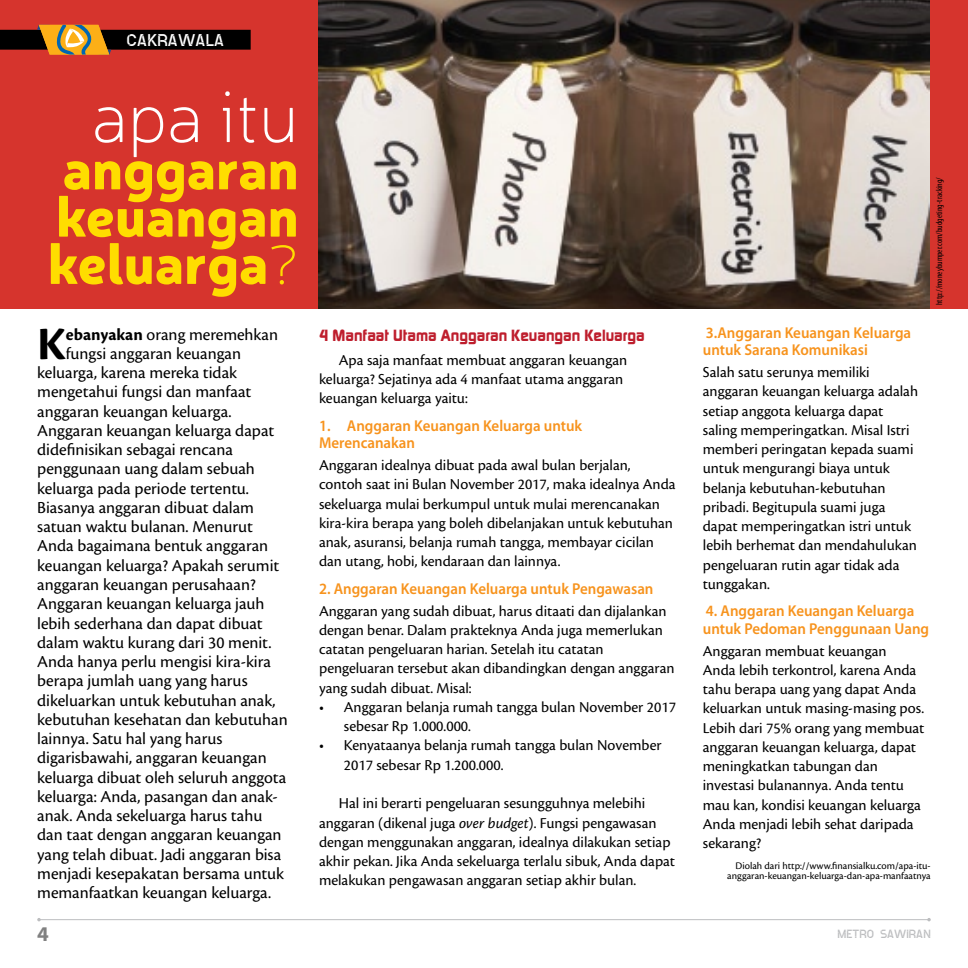
<style>
.page{position:relative;width:968px;height:968px;background:#fff}
.page>*{position:absolute;margin:0;border:0;box-sizing:border-box;transform-origin:0 0}
.Judul{font:100 71.75px "Neris";color:#fff}
.Judul-2{font:900 56px/47.2px "Neris";color:#fd0;text-align:justify}
.paragraf_awal{font:700 48.12px "Cronos Pro";color:#000}
.paragraf_awal-2{font:17.5px "Cronos Pro";color:#000}
.t1{font:17.5px "ideoma SPRAY";color:#fff}
.Paragraf_non{font:15.75px/19.2px "Cronos Pro";color:#000}
.paragraf_isi{font:15.75px/19.2px "Cronos Pro";color:#000}
.sub_judul{font:600 15.75px/17.5px "Myriad Pro";color:#f7931d;scale:.95 1}
.point{font:15.75px/19.2px "Cronos Pro";color:#000}
.t2{font:700 15.75px "Danley";color:#be1e2d}
.t3{font:12.25px "ideoma SPRAY";color:#bcbdbf}
.Paragraf_sumber{font:10.5px/10.5px "Cronos Pro";color:#000;text-align:right}
.Foto_source{font:condensed 8.75px "Myriad Pro";color:#000}
.s1{font-weight:100}
.s2{font-weight:700}
.s3{font-style:italic}
</style>
<div class="page">
<div style="left:637px;top:0;width:330px;height:309px;background:#d6342d"></div>
<div style="left:0;top:0;width:318px;height:309px;background:#d6342d"></div>
<img style="left:318px;top:0;width:611px;height:309px">
<svg style="left:0;top:25px;width:251px;height:30px"></svg>
<svg style="left:967px;top:30px;width:1px;height:20px"></svg>
<hr style="left:39px;top:919px;width:889px;height:1px;background:#bcbdbf">
<p class="t1" style="left:126px;top:29px;width:99px">CAKRAWALA</p>
<p class="Judul" style="left:92px;top:73px;width:208px">apa itu</p>
<p class="Judul-2" style="left:48px;top:142px;width:252px">anggaran keuangan keluarga<span class="s1">?</span></p>
<p class="paragraf_awal" style="left:37px;top:316px;width:30px">K</p>
<p class="paragraf_awal-2" style="left:66px;top:324px;width:214px"><span class="s2">ebanyakan</span> orang meremehkan</p>
<p class="paragraf_awal-2" style="left:66px;top:343px;width:177px">fungsi anggaran keuangan</p>
<p class="paragraf_awal-2" style="left:37px;top:362px;width:201px">keluarga, karena mereka tidak</p>
<p class="paragraf_awal-2" style="left:37px;top:382px;width:215px">mengetahui fungsi dan manfaat</p>
<p class="paragraf_awal-2" style="left:37px;top:401px;width:196px">anggaran keuangan keluarga.</p>
<p class="paragraf_awal-2" style="left:37px;top:420px;width:238px">Anggaran keuangan keluarga dapat</p>
<p class="paragraf_awal-2" style="left:37px;top:439px;width:197px">didefinisikan sebagai rencana</p>
<p class="paragraf_awal-2" style="left:37px;top:459px;width:219px">penggunaan uang dalam sebuah</p>
<p class="paragraf_awal-2" style="left:37px;top:478px;width:213px">keluarga pada periode tertentu.</p>
<p class="paragraf_awal-2" style="left:37px;top:497px;width:218px">Biasanya anggaran dibuat dalam</p>
<p class="paragraf_awal-2" style="left:37px;top:516px;width:217px">satuan waktu bulanan. Menurut</p>
<p class="paragraf_awal-2" style="left:37px;top:536px;width:232px">Anda bagaimana bentuk anggaran</p>
<p class="paragraf_awal-2" style="left:37px;top:555px;width:244px">keuangan keluarga? Apakah serumit</p>
<p class="paragraf_awal-2" style="left:37px;top:574px;width:220px">anggaran keuangan perusahaan?</p>
<p class="paragraf_awal-2" style="left:37px;top:593px;width:229px">Anggaran keuangan keluarga jauh</p>
<p class="paragraf_awal-2" style="left:37px;top:613px;width:227px">lebih sederhana dan dapat dibuat</p>
<p class="paragraf_awal-2" style="left:37px;top:632px;width:236px">dalam waktu kurang dari 30 menit.</p>
<p class="paragraf_awal-2" style="left:37px;top:651px;width:235px">Anda hanya perlu mengisi kira-kira</p>
<p class="paragraf_awal-2" style="left:37px;top:670px;width:212px">berapa jumlah uang yang harus</p>
<p class="paragraf_awal-2" style="left:37px;top:690px;width:240px">dikeluarkan untuk kebutuhan anak,</p>
<p class="paragraf_awal-2" style="left:37px;top:709px;width:252px">kebutuhan kesehatan dan kebutuhan</p>
<p class="paragraf_awal-2" style="left:37px;top:728px;width:187px">lainnya. Satu hal yang harus</p>
<p class="paragraf_awal-2" style="left:37px;top:747px;width:231px">digarisbawahi, anggaran keuangan</p>
<p class="paragraf_awal-2" style="left:37px;top:767px;width:251px">keluarga dibuat oleh seluruh anggota</p>
<p class="paragraf_awal-2" style="left:37px;top:786px;width:242px">keluarga: Anda, pasangan dan anak-</p>
<p class="paragraf_awal-2" style="left:37px;top:805px;width:227px">anak. Anda sekeluarga harus tahu</p>
<p class="paragraf_awal-2" style="left:37px;top:824px;width:246px">dan taat dengan anggaran keuangan</p>
<p class="paragraf_awal-2" style="left:37px;top:844px;width:245px">yang telah dibuat. Jadi anggaran bisa</p>
<p class="paragraf_awal-2" style="left:37px;top:863px;width:248px">menjadi kesepakatan bersama untuk</p>
<p class="paragraf_awal-2" style="left:37px;top:882px;width:235px">memanfaatkan keuangan keluarga.</p>
<p class="t2" style="left:319px;top:325px;width:327px">4 Manfaat Utama Anggaran Keuangan Keluarga</p>
<p class="paragraf_isi" style="left:319px;top:350px;width:310px;text-indent:20px">Apa saja manfaat membuat anggaran keuangan keluarga? Sejatinya ada 4 manfaat utama anggaran keuangan keluarga yaitu:</p>
<p class="sub_judul" style="left:319px;top:416px;width:278px">1. Anggaran Keuangan Keluarga untuk<br>Merencanakan</p>
<p class="Paragraf_non" style="left:319px;top:455px;width:358px">Anggaran idealnya dibuat pada awal bulan berjalan, contoh saat ini Bulan November 2017, maka idealnya Anda sekeluarga mulai berkumpul untuk mulai merencanakan kira-kira berapa yang boleh dibelanjakan untuk kebutuhan anak, asuransi, belanja rumah tangga, membayar cicilan dan utang, hobi, kendaraan dan lainnya.</p>
<p class="sub_judul" style="left:319px;top:579px;width:353px">2. Anggaran Keuangan Keluarga untuk Pengawasan</p>
<p class="Paragraf_non" style="left:319px;top:601px;width:357px">Anggaran yang sudah dibuat, harus ditaati dan dijalankan dengan benar. Dalam prakteknya Anda juga memerlukan catatan pengeluaran harian. Setelah itu catatan pengeluaran tersebut akan dibandingkan dengan anggaran yang sudah dibuat. Misal:</p>
<p class="point" style="left:344px;top:697px;width:333px;text-indent:-25px">• Anggaran belanja rumah tangga bulan November 2017 sebesar Rp 1.000.000.</p>
<p class="point" style="left:344px;top:735px;width:319px;text-indent:-25px">• Kenyataanya belanja rumah tangga bulan November<br>2017 sebesar Rp 1.200.000.</p>
<p class="paragraf_isi" style="left:319px;top:793px;width:357px;text-indent:20px">Hal ini berarti pengeluaran sesungguhnya melebihi anggaran (dikenal juga <span class="s3">over budget</span>). Fungsi pengawasan dengan menggunakan anggaran, idealnya dilakukan setiap akhir pekan. Jika Anda sekeluarga terlalu sibuk, Anda dapat melakukan pengawasan anggaran setiap akhir bulan.</p>
<p class="Foto_source" style="left:933px;top:305px;width:129px;rotate:-90deg">http://moneybumper.com/budgeting-tracking/</p>
<p class="sub_judul" style="left:702px;top:323px;width:221px">3.Anggaran Keuangan Keluarga untuk Sarana Komunikasi</p>
<p class="Paragraf_non" style="left:702px;top:362px;width:217px">Salah satu serunya memiliki anggaran keuangan keluarga adalah setiap anggota keluarga dapat saling memperingatkan. Misal Istri memberi peringatan kepada suami untuk mengurangi biaya untuk belanja kebutuhan-kebutuhan pribadi. Begitupula suami juga dapat memperingatkan istri untuk lebih berhemat dan mendahulukan pengeluaran rutin agar tidak ada tunggakan.</p>
<p class="sub_judul" style="left:702px;top:601px;width:240px">4. Anggaran Keuangan Keluarga untuk Pedoman Penggunaan Uang</p>
<p class="Paragraf_non" style="left:702px;top:641px;width:223px">Anggaran membuat keuangan<br>Anda lebih terkontrol, karena Anda tahu berapa uang yang dapat Anda keluarkan untuk masing-masing pos.<br>Lebih dari 75% orang yang membuat anggaran keuangan keluarga, dapat meningkatkan tabungan dan investasi bulanannya. Anda tentu mau kan, kondisi keuangan keluarga<br>Anda menjadi lebih sehat daripada sekarang?</p>
<p class="Paragraf_sumber" style="left:727px;top:860px;width:205px">Diolah dari http://www.finansialku.com/apa-itu&shy;anggaran-keuangan-keluarga-dan-apa-manfaatnya</p>
<p class="t3" style="left:837px;top:925px;width:95px">METRO SAWIRAN</p>
</div>
